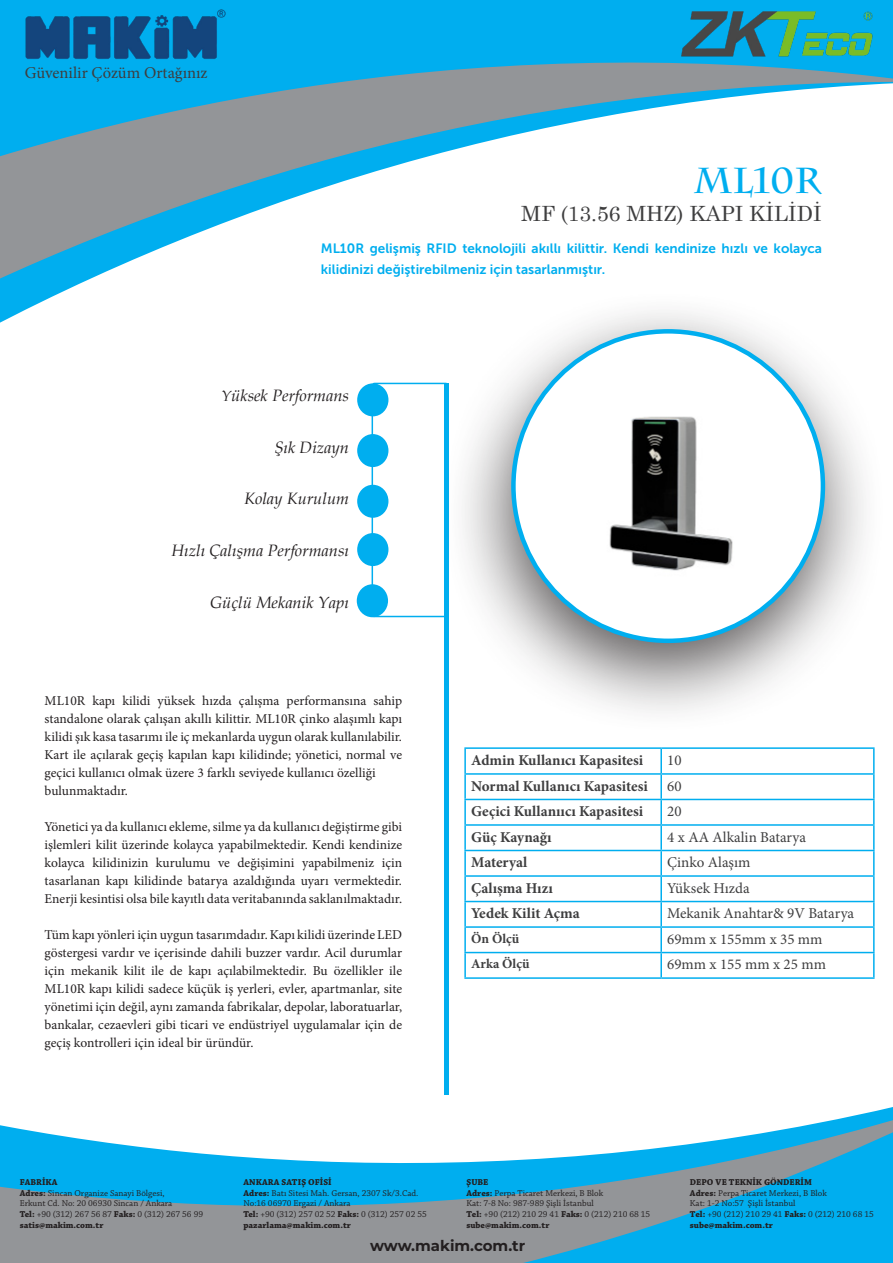
<style>
.page{position:relative;width:893px;height:1263px;background:#fff}
.page>*{position:absolute;margin:0;border:0;box-sizing:border-box;transform-origin:0 0}
.t1{font:700 36px "Charlemagne Std";color:#00aeef}
.t2{font:21px "Century Schoolbook";color:#3e3e3f}
.t3{font:italic 16.5px "Book Antiqua";color:#231f20}
.t4{font:16.5px "Minion Pro";color:#3e3e3f}
.t5{font:700 15px "Minion Pro";color:#3e3e3f}
.t6{font:15px "Minion Pro";color:#3e3e3f}
.t7{font:700 15px "Montserrat";color:#231f20}
.Paragraf_Stili_1{font:13.5px/18px "Minion Pro";color:#231f20;text-align:justify}
.t8{font:13.5px/21px "Museo Sans 700";color:#00aeef}
.t9{font:700 13.5px "Minion Pro";letter-spacing:.005em;color:#3e3e3f}
.t10{font:9px/10.8px "Chaparral Pro";color:#231f20}
.t11{font:700 9px "Chaparral Pro";color:#231f20}
.s1{font-size:15px}
.s2{font-weight:700}
</style>
<div class="page">
<svg style="left:0;top:186px;width:329px;height:124px"></svg>
<svg style="left:0;top:0;width:893px;height:186px"></svg>
<hr style="left:444px;top:383px;width:4px;height:711px;background:#00aeef">
<div style="left:442px;top:289px;width:444px;height:445px;background:#231f20;opacity:.75"></div>
<img style="left:513px;top:331px;width:310px;height:310px;border-radius:155px">
<svg style="left:0;top:1088px;width:893px;height:175px"></svg>
<img style="left:23px;top:7px;width:204px;height:55px">
<hr style="left:661px;top:747px;width:214px;height:2px;background:#00aeef">
<hr style="left:873px;top:749px;width:2px;height:24px;background:#00aeef">
<hr style="left:661px;top:773px;width:214px;height:2px;background:#00aeef">
<hr style="left:873px;top:775px;width:2px;height:24px;background:#00aeef">
<hr style="left:661px;top:799px;width:214px;height:1px;background:#00aeef">
<hr style="left:873px;top:800px;width:2px;height:24px;background:#00aeef">
<hr style="left:661px;top:824px;width:214px;height:2px;background:#00aeef">
<hr style="left:873px;top:826px;width:2px;height:24px;background:#00aeef">
<hr style="left:661px;top:850px;width:214px;height:1px;background:#00aeef">
<hr style="left:873px;top:851px;width:2px;height:24px;background:#00aeef">
<hr style="left:661px;top:875px;width:214px;height:2px;background:#00aeef">
<hr style="left:873px;top:877px;width:2px;height:24px;background:#00aeef">
<hr style="left:661px;top:901px;width:214px;height:1px;background:#00aeef">
<hr style="left:873px;top:902px;width:2px;height:24px;background:#00aeef">
<hr style="left:661px;top:926px;width:214px;height:2px;background:#00aeef">
<hr style="left:873px;top:928px;width:2px;height:24px;background:#00aeef">
<hr style="left:661px;top:952px;width:214px;height:1px;background:#00aeef">
<hr style="left:873px;top:953px;width:2px;height:24px;background:#00aeef">
<hr style="left:661px;top:977px;width:214px;height:2px;background:#00aeef">
<hr style="left:464px;top:747px;width:197px;height:2px;background:#00aeef">
<hr style="left:464px;top:749px;width:2px;height:24px;background:#00aeef">
<hr style="left:660px;top:749px;width:2px;height:24px;background:#00aeef">
<hr style="left:464px;top:773px;width:197px;height:2px;background:#00aeef">
<hr style="left:464px;top:775px;width:2px;height:24px;background:#00aeef">
<hr style="left:660px;top:775px;width:2px;height:24px;background:#00aeef">
<hr style="left:464px;top:799px;width:197px;height:1px;background:#00aeef">
<hr style="left:464px;top:800px;width:2px;height:24px;background:#00aeef">
<hr style="left:660px;top:800px;width:2px;height:24px;background:#00aeef">
<hr style="left:464px;top:824px;width:197px;height:2px;background:#00aeef">
<hr style="left:464px;top:826px;width:2px;height:24px;background:#00aeef">
<hr style="left:660px;top:826px;width:2px;height:24px;background:#00aeef">
<hr style="left:464px;top:850px;width:197px;height:1px;background:#00aeef">
<hr style="left:464px;top:851px;width:2px;height:24px;background:#00aeef">
<hr style="left:660px;top:851px;width:2px;height:24px;background:#00aeef">
<hr style="left:464px;top:875px;width:197px;height:2px;background:#00aeef">
<hr style="left:464px;top:877px;width:2px;height:24px;background:#00aeef">
<hr style="left:660px;top:877px;width:2px;height:24px;background:#00aeef">
<hr style="left:464px;top:901px;width:197px;height:1px;background:#00aeef">
<hr style="left:464px;top:902px;width:2px;height:24px;background:#00aeef">
<hr style="left:660px;top:902px;width:2px;height:24px;background:#00aeef">
<hr style="left:464px;top:926px;width:197px;height:2px;background:#00aeef">
<hr style="left:464px;top:928px;width:2px;height:24px;background:#00aeef">
<hr style="left:660px;top:928px;width:2px;height:24px;background:#00aeef">
<hr style="left:464px;top:952px;width:197px;height:1px;background:#00aeef">
<hr style="left:464px;top:953px;width:2px;height:24px;background:#00aeef">
<hr style="left:660px;top:953px;width:2px;height:24px;background:#00aeef">
<hr style="left:464px;top:977px;width:197px;height:2px;background:#00aeef">
<svg style="left:371px;top:382px;width:77px;height:236px"></svg>
<div style="left:357px;top:434px;width:31px;height:33px;background:#00aeef;border-radius:50%"></div>
<div style="left:357px;top:485px;width:31px;height:33px;background:#00aeef;border-radius:50%"></div>
<div style="left:357px;top:533px;width:31px;height:33px;background:#00aeef;border-radius:50%"></div>
<div style="left:357px;top:584px;width:31px;height:33px;background:#00aeef;border-radius:50%"></div>
<div style="left:357px;top:383px;width:31px;height:33px;background:#00aeef;border-radius:50%"></div>
<img style="left:671px;top:0;width:210px;height:63px">
<p class="t4" style="left:25px;top:61px;width:184px">Güvenilir Çözüm Ortağınız</p>
<p class="t1" style="left:694px;top:159px;width:129px">ML10R</p>
<p class="t2" style="left:521px;top:196px;width:302px">MF (13.56 MHZ) KAPI KİLİDİ</p>
<p class="t8" style="left:321px;top:238px;width:503px">ML10R gelişmiş RFID teknolojili akıllı kilittir. Kendi kendinize hızlı ve kolayca kilidinizi değiştirebilmeniz için tasarlanmıştır.</p>
<p class="t3" style="left:221px;top:384px;width:129px"><span class="s1">Y</span>üksek Performans</p>
<p class="t3" style="left:274px;top:435px;width:76px">Şık Dizayn</p>
<p class="t3" style="left:244px;top:487px;width:106px">Kolay Kurulum</p>
<p class="t3" style="left:171px;top:539px;width:179px">Hızlı Çalışma Performansı</p>
<p class="t3" style="left:210px;top:590px;width:140px">Güçlü Mekanik Yapı</p>
<p class="Paragraf_Stili_1" style="left:45px;top:692px;width:359px">ML10R kapı kilidi yüksek hızda çalışma performansına sahip standalone olarak çalışan akıllı kilittir. ML10R çinko alaşımlı kapı kilidi şık kasa tasarımı ile iç mekanlarda uygun olarak kullanılabilir.<br>Kart ile açılarak geçiş kapılan kapı kilidinde; yönetici, normal ve geçici kullanıcı olmak üzere 3 farklı seviyede kullanıcı özelliği</p>
<p class="Paragraf_Stili_1" style="left:45px;top:782px;width:85px">bulunmaktadır.</p>
<p class="Paragraf_Stili_1" style="left:45px;top:818px;width:359px">Yönetici ya da kullanıcı ekleme, silme ya da kullanıcı değiştirme gibi işlemleri kilit üzerinde kolayca yapabilmektedir. Kendi kendinize kolayca kilidinizin kurulumu ve değişimini yapabilmeniz için tasarlanan kapı kilidinde batarya azaldığında uyarı vermektedir.<br>Enerji kesintisi olsa bile kayıtlı data veritabanında saklanılmaktadır.</p>
<p class="Paragraf_Stili_1" style="left:45px;top:926px;width:359px">Tüm kapı yönleri için uygun tasarımdadır. Kapı kilidi üzerinde LED göstergesi vardır ve içerisinde dahili buzzer vardır. Acil durumlar için mekanik kilit ile de kapı açılabilmektedir. Bu özellikler ile ML10R kapı kilidi sadece küçük iş yerleri, evler, apartmanlar, site yönetimi için değil, aynı zamanda fabrikalar, depolar, laboratuarlar, bankalar, cezaevleri gibi ticari ve endüstriyel uygulamalar için de geçiş kontrolleri için ideal bir üründür.</p>
<p class="t5" style="left:471px;top:750px;width:174px">Admin Kullanıcı Kapasitesi</p>
<p class="t6" style="left:667px;top:750px;width:16px">10</p>
<p class="t5" style="left:471px;top:775px;width:178px">Normal Kullanıcı Kapasitesi</p>
<p class="t6" style="left:667px;top:776px;width:16px">60</p>
<p class="t5" style="left:471px;top:801px;width:174px">Geçici Kullanııcı Kapasitesi</p>
<p class="t6" style="left:667px;top:801px;width:16px">20</p>
<p class="t5" style="left:471px;top:826px;width:82px">Güç Kaynağı</p>
<p class="t6" style="left:667px;top:827px;width:140px">4 x AA Alkalin Batarya</p>
<p class="t5" style="left:471px;top:852px;width:58px">Materyal</p>
<p class="t6" style="left:667px;top:852px;width:85px">Çinko Alaşım</p>
<p class="t5" style="left:471px;top:877px;width:83px">Çalışma Hızı</p>
<p class="t6" style="left:667px;top:878px;width:84px">Yüksek Hızda</p>
<p class="t5" style="left:471px;top:903px;width:110px">Yedek Kilit Açma</p>
<p class="t6" style="left:667px;top:903px;width:188px">Mekanik Anahtar&amp; 9V Batarya</p>
<p class="t9" style="left:471px;top:929px;width:50px">Ön Ölçü</p>
<p class="t6" style="left:667px;top:929px;width:157px">69mm x 155mm x 35 mm</p>
<p class="t9" style="left:471px;top:954px;width:60px">Arka Ölçü</p>
<p class="t6" style="left:667px;top:955px;width:160px">69mm x 155 mm x 25 mm</p>
<p class="t11" style="left:20px;top:1177px;width:39px">FABRİKA</p>
<p class="t10" style="left:20px;top:1188px;width:146px"><span class="s2">Adres:</span> Sincan Organize Sanayi Bölgesi,</p>
<p class="t10" style="left:20px;top:1198px;width:154px">Erkunt Cd. No: 20 06930 Sincan / Ankara</p>
<p class="t10" style="left:20px;top:1209px;width:185px"><span class="s2">Tel:</span> +90 (312) 267 56 87 <span class="s2">Faks:</span> 0 (312) 267 56 99</p>
<p class="t11" style="left:20px;top:1220px;width:85px">satis@makim.com.tr</p>
<p class="t11" style="left:243px;top:1177px;width:90px">ANKARA SATIŞ OFİSİ</p>
<p class="t10" style="left:243px;top:1188px;width:176px"><span class="s2">Adres:</span> Batı Sitesi Mah. Gersan, 2307 Sk/3.Cad.<br>No:16 06970 Ergazi / Ankara</p>
<p class="t10" style="left:243px;top:1209px;width:185px"><span class="s2">Tel:</span> +90 (312) 257 02 52 <span class="s2">Faks:</span> 0 (312) 257 02 55</p>
<p class="t11" style="left:243px;top:1220px;width:109px">pazarlama@makim.com.tr</p>
<p class="t11" style="left:466px;top:1177px;width:23px">ŞUBE</p>
<p class="t10" style="left:466px;top:1188px;width:138px"><span class="s2">Adres:</span> Perpa Ticaret Merkezi, B Blok<br>Kat: 7-8 No: 987-989 Şişli İstanbul</p>
<p class="t10" style="left:466px;top:1209px;width:185px"><span class="s2">Tel:</span> +90 (212) 210 29 41 <span class="s2">Faks:</span> 0 (212) 210 68 15</p>
<p class="t11" style="left:466px;top:1220px;width:85px">sube@makim.com.tr</p>
<p class="t11" style="left:690px;top:1177px;width:124px">DEPO VE TEKNİK GÖNDERİM</p>
<p class="t10" style="left:690px;top:1188px;width:138px"><span class="s2">Adres:</span> Perpa Ticaret Merkezi, B Blok<br>Kat: 1-2 No:57 Şişli İstanbul</p>
<p class="t10" style="left:690px;top:1209px;width:185px"><span class="s2">Tel:</span> +90 (212) 210 29 41 <span class="s2">Faks:</span> 0 (212) 210 68 15</p>
<p class="t11" style="left:690px;top:1220px;width:85px">sube@makim.com.tr</p>
<p class="t7" style="left:370px;top:1235px;width:157px">www.makim.com.tr</p>
</div>
